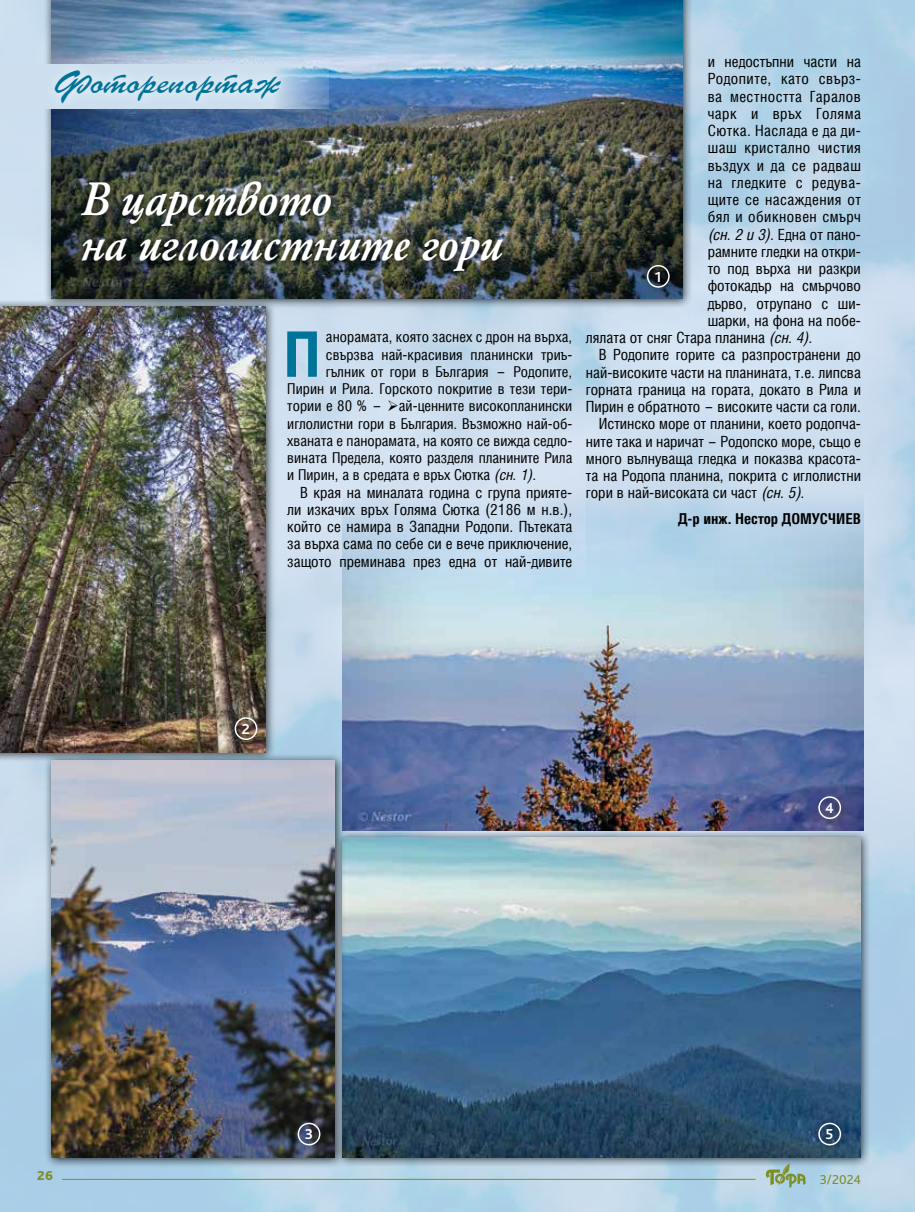
<style>
.page{position:relative;width:915px;height:1212px;background:#fff}
.page>*{position:absolute;margin:0;border:0;box-sizing:border-box;transform-origin:0 0}
.t1{font:700 62.85px "Hebar Cond";color:#007398}
.t2{font:italic 700 51px/45px "HS Garamond Bg";color:#fff;scale:.96 1}
.t3{font:34.5px "Parsek Cyrillic";color:#007398;scale:1.05 1}
.t4{font:15.45px/17.2px "Hebar Cond Normal";color:#000;text-align:justify}
.t5{font:15.45px "Hebar Cond Normal";letter-spacing:.03em;color:#000}
.t6{font:15px "Hebar Cond Normal";color:#000}
.t7{font:700 15px "Hebar Cond";color:#000}
.t8{font:700 15px "Bliss Pro";color:#fff}
.t9{font:13.5px "Bliss Pro";color:#7a902a}
.t10{font:800 13.5px "Bliss Pro";color:#7a902a}
.s1{font-family:"Hebar Condensed CYR";font-size:15.45px}
.s2{font-family:"Hebar Cond";font-style:italic}
.s3{font-family:"Hebar Condensed CYR"}
</style>
<div class="page">
<img style="left:0;top:0;width:914px;height:1212px">
<img style="left:342px;top:492px;width:521px;height:337px">
<div style="left:335px;top:829px;width:535px;height:339px;background:#000;opacity:.75"></div>
<img style="left:345px;top:837px;width:515px;height:321px">
<svg style="left:278px;top:438px;width:307px;height:157px;background:#cbddee"></svg>
<div style="left:43px;top:0;width:649px;height:309px;background:#000;opacity:.75"></div>
<img style="left:51px;top:0;width:631px;height:299px">
<svg style="left:0;top:65px;width:329px;height:44px;background:#abc8e2"></svg>
<div style="left:44px;top:60px;width:248px;height:54px;background:#fff;opacity:.75"></div>
<div style="left:75px;top:175px;width:436px;height:105px;background:#000;opacity:.75"></div>
<div style="left:640px;top:259px;width:38px;height:38px;background:#000;opacity:.75"></div>
<div style="left:646px;top:265px;width:23px;height:23px;border:2px solid #fff;border-radius:50%"></div>
<div style="left:811px;top:1116px;width:39px;height:39px;background:#000;opacity:.75"></div>
<div style="left:818px;top:1123px;width:22px;height:22px;border:2px solid #fff;border-radius:50%"></div>
<div style="left:811px;top:790px;width:39px;height:38px;background:#000;opacity:.75"></div>
<div style="left:818px;top:796px;width:22px;height:23px;border:2px solid #fff;border-radius:50%"></div>
<div style="left:0;top:298px;width:276px;height:465px;background:#000;opacity:.75"></div>
<img style="left:0;top:306px;width:266px;height:447px">
<div style="left:228px;top:711px;width:38px;height:38px;background:#000;opacity:.75"></div>
<div style="left:234px;top:717px;width:23px;height:23px;border:2px solid #fff;border-radius:50%"></div>
<div style="left:43px;top:753px;width:302px;height:415px;background:#000;opacity:.75"></div>
<img style="left:51px;top:761px;width:284px;height:397px">
<div style="left:291px;top:1116px;width:38px;height:39px;background:#000;opacity:.75"></div>
<div style="left:297px;top:1123px;width:23px;height:22px;border:2px solid #fff;border-radius:50%"></div>
<hr style="left:62px;top:1179px;width:693px;height:1px;background:#7a902a">
<svg style="left:765px;top:1163px;width:40px;height:25px"></svg>
<h3 class="t3" style="left:54px;top:62px;width:218px">Фоторепортаж</h3>
<h2 class="t2" style="left:83px;top:176px;width:440px">В царството<br>на иглолистните гори</h2>
<h1 class="t1" style="left:283px;top:322px;width:39px">П</h1>
<p class="t6" style="left:326px;top:330px;width:248px">анорамата, която заснех с дрон на върха,</p>
<p class="t6" style="left:326px;top:347px;width:248px">свързва най-красивия планински триъ-</p>
<p class="t6" style="left:326px;top:364px;width:248px">гълник от гори в България <span class="s1">–</span> Родопите,</p>
<p class="t6" style="left:287px;top:381px;width:286px">Пирин и Рила. Горското покритие в тези тери-</p>
<p class="t6" style="left:287px;top:399px;width:286px">тории е 80 % <span class="s1">–</span> ➢ай-ценните високопланински</p>
<p class="t6" style="left:287px;top:416px;width:286px">иглолистни гори в България. Възможно най-об-</p>
<p class="t6" style="left:287px;top:433px;width:286px">хваната е панорамата, на която се вижда седло-</p>
<p class="t6" style="left:287px;top:450px;width:286px">вината Предела, която разделя планините Рила</p>
<p class="t6" style="left:287px;top:468px;width:250px">и Пирин, а в средата е връх Сютка <span class="s2">(сн. 1)</span>.</p>
<p class="t4" style="left:287px;top:484px;width:286px;text-indent:13px">В края на миналата година с група прияте&shy;ли изкачих връх Голяма Сютка (2186 м н.в.), който се намира в Западни Родопи. Пътеката за върха сама по себе си е вече приключение, защото преминава през една от най-дивите</p>
<p class="t4" style="left:707px;top:54px;width:155px">и недостъпни части на</p>
<p class="t5" style="left:707px;top:71px;width:155px">Родопите, като свърз-</p>
<p class="t5" style="left:707px;top:88px;width:155px">ва местността Гаралов</p>
<p class="t5" style="left:707px;top:106px;width:155px">чарк и връх Голяма</p>
<p class="t5" style="left:707px;top:123px;width:155px">Сютка. Наслада е да ди-</p>
<p class="t5" style="left:707px;top:140px;width:155px">шаш кристално чистия</p>
<p class="t5" style="left:707px;top:157px;width:155px">въздух и да се радваш</p>
<p class="t5" style="left:707px;top:175px;width:155px">на гледките с редува-</p>
<p class="t5" style="left:707px;top:192px;width:155px">щите се насаждения от</p>
<p class="t5" style="left:707px;top:209px;width:155px">бял и обикновен смърч</p>
<p class="t4" style="left:707px;top:226px;width:155px"><span class="s2">(сн. 2 и 3)</span>. Една от пано-</p>
<p class="t4" style="left:707px;top:244px;width:155px">рамните гледки на откри-</p>
<p class="t4" style="left:707px;top:261px;width:155px">то под върха ни разкри</p>
<p class="t4" style="left:707px;top:278px;width:155px">фотокадър на смърчово</p>
<p class="t4" style="left:707px;top:295px;width:155px">дърво, отрупано с ши-</p>
<p class="t4" style="left:707px;top:313px;width:155px">шарки, на фона на побе-</p>
<p class="t4" style="left:585px;top:330px;width:228px">лялата от сняг Стара планина <span class="s2">(сн. 4)</span>.</p>
<p class="t4" style="left:598px;top:347px;width:264px">В Родопите горите са разпространени до</p>
<p class="t4" style="left:585px;top:364px;width:276px">най-високите части на планината, т.е. липсва</p>
<p class="t4" style="left:585px;top:382px;width:276px">горната граница на гората, докато в Рила и</p>
<p class="t4" style="left:585px;top:399px;width:276px">Пирин е обратното <span class="s3">–</span> високите части са голи.</p>
<p class="t4" style="left:598px;top:416px;width:263px">Истинско море от планини, което родопча-</p>
<p class="t4" style="left:585px;top:433px;width:276px">ните така и наричат <span class="s3">–</span> Родопско море, също е</p>
<p class="t4" style="left:585px;top:451px;width:276px">много вълнуваща гледка и показва красота-</p>
<p class="t4" style="left:585px;top:468px;width:276px">та на Родопа планина, покрита с иглолистни</p>
<p class="t4" style="left:585px;top:485px;width:220px">гори в най-високата си част <span class="s2">(сн. 5)</span>.</p>
<p class="t7" style="left:678px;top:511px;width:184px">Д-р инж. Нестор ДОМУСЧИЕВ</p>
<p class="t8" style="left:654px;top:267px;width:8px">1</p>
<p class="t8" style="left:242px;top:720px;width:10px">2</p>
<p class="t8" style="left:824px;top:799px;width:10px">4</p>
<p class="t8" style="left:304px;top:1125px;width:10px">3</p>
<p class="t8" style="left:825px;top:1125px;width:9px">5</p>
<p class="t10" style="left:37px;top:1167px;width:17px">26</p>
<p class="t9" style="left:819px;top:1171px;width:43px">3/2024</p>
</div>
